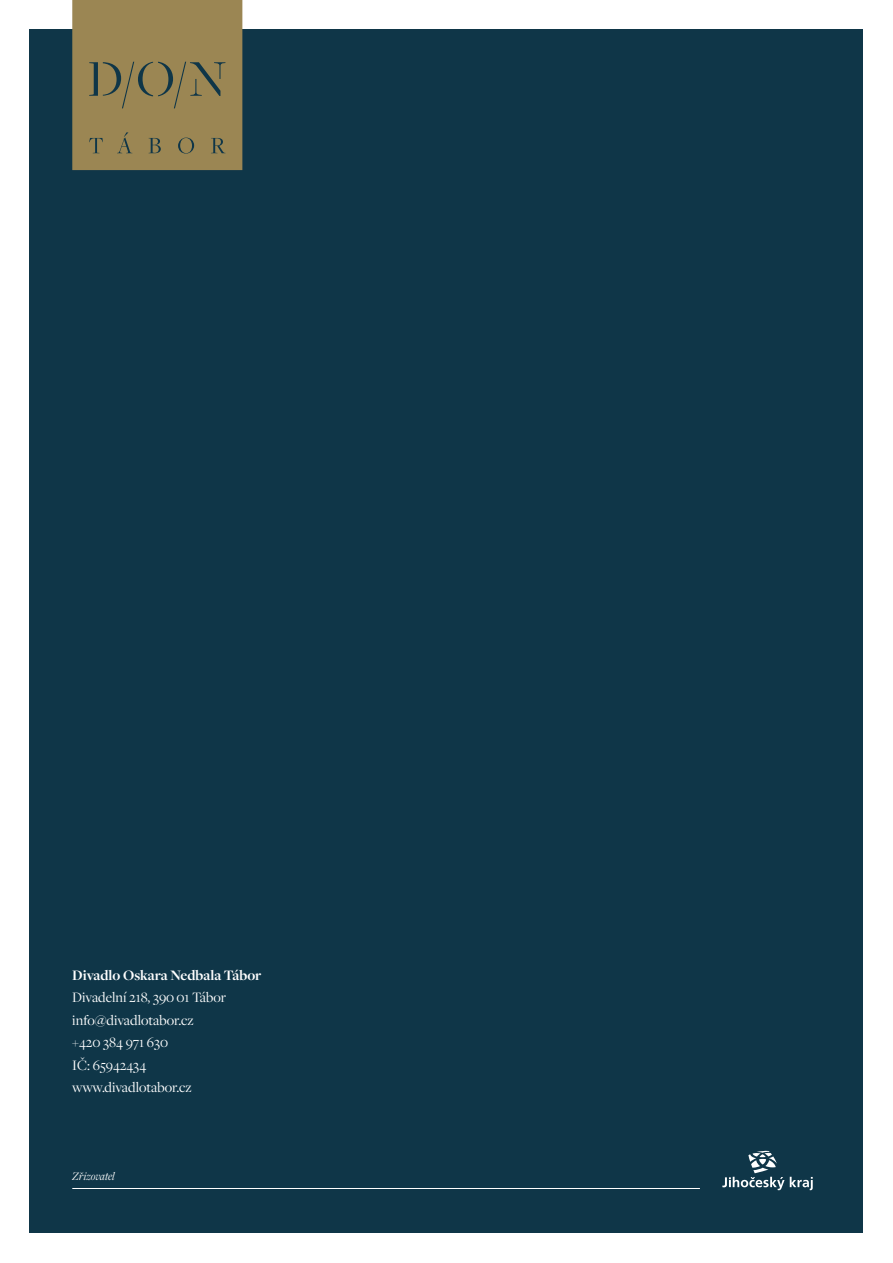
<style>
.page{position:relative;width:893px;height:1263px;background:#fff}
.page>*{position:absolute;margin:0;border:0;box-sizing:border-box;transform-origin:0 0}
.t1{font:15px/22.5px "Freight Disp Pro";color:#fff}
.t2{font:700 15px "Freight Disp Pro";color:#fff}
.t3{font:italic 12px "Freight Disp Pro";color:#fff}
</style>
<div class="page">
<div style="left:30px;top:30px;width:833px;height:1203px;background:#0f3648"></div>
<div style="left:72px;top:0;width:170px;height:170px;background:#9b8653"></div>
<svg style="left:790px;top:1177px;width:23px;height:13px"></svg>
<svg style="left:722px;top:1150px;width:62px;height:40px"></svg>
<hr style="left:72px;top:1188px;width:628px;height:1px;background:#fff">
<p class="t2" style="left:72px;top:965px;width:191px">Divadlo Oskara Nedbala Tábor</p>
<p class="t1" style="left:72px;top:986px;width:155px">Divadelní 218, 390 01 Tábor info@divadlotabor.cz<br>+420 384 971 630<br>IČ: 65942434 www.divadlotabor.cz</p>
<p class="t3" style="left:72px;top:1168px;width:44px">Zřizovatel</p>
</div>
